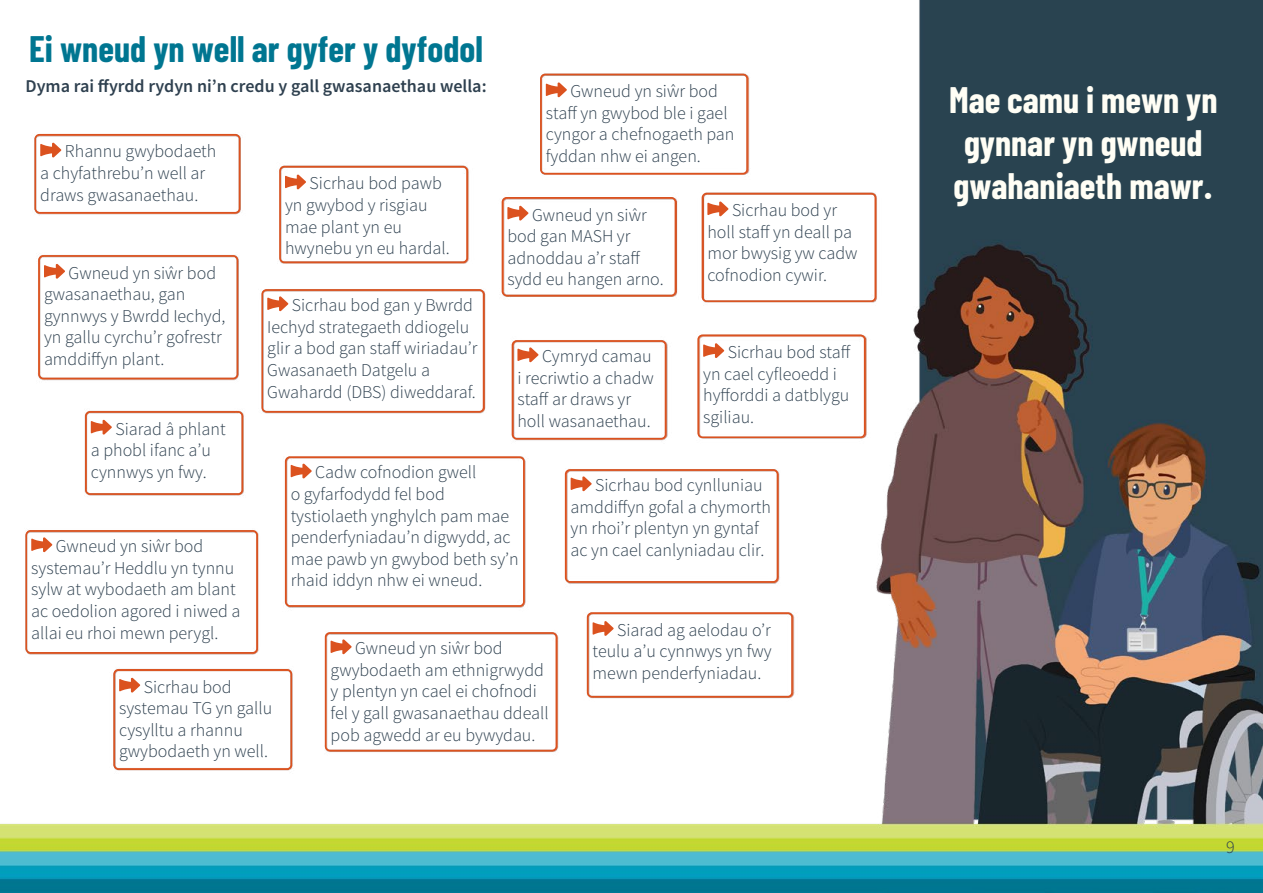
<style>
.page{position:relative;width:1263px;height:893px;background:#fff}
.page>*{position:absolute;margin:0;border:0;box-sizing:border-box;transform-origin:0 0}
.Body_Text{font:700 36px/43.2px "Barlow Condensed";color:#fffef5}
.t1{font:700 36px "Barlow Condensed";color:#007691}
.t2{font:300 18px/21.6px "Source Sans Pro";color:#2e404f}
.t3{font:600 18px "Source Sans Pro";color:#2e404f}
</style>
<div class="page">
<img style="left:0;top:0;width:1263px;height:893px">
<svg style="left:40px;top:142px;width:21px;height:16px"></svg>
<div style="left:35px;top:134px;width:205px;height:79px;border:2px solid #db521f;border-radius:4px"></div>
<svg style="left:44px;top:264px;width:21px;height:15px"></svg>
<div style="left:38px;top:255px;width:200px;height:124px;border:2px solid #db521f;border-radius:4px"></div>
<svg style="left:91px;top:419px;width:21px;height:16px"></svg>
<div style="left:85px;top:411px;width:158px;height:84px;border:2px solid #db521f;border-radius:4px"></div>
<svg style="left:31px;top:537px;width:21px;height:15px"></svg>
<div style="left:25px;top:530px;width:233px;height:123px;border:2px solid #db521f;border-radius:4px"></div>
<svg style="left:285px;top:174px;width:21px;height:16px"></svg>
<div style="left:279px;top:166px;width:189px;height:97px;border:2px solid #db521f;border-radius:4px"></div>
<svg style="left:507px;top:205px;width:21px;height:16px"></svg>
<div style="left:502px;top:197px;width:174px;height:99px;border:2px solid #db521f;border-radius:4px"></div>
<svg style="left:267px;top:296px;width:21px;height:15px"></svg>
<div style="left:261px;top:289px;width:223px;height:123px;border:2px solid #db521f;border-radius:4px"></div>
<svg style="left:291px;top:463px;width:21px;height:16px"></svg>
<div style="left:285px;top:456px;width:239px;height:151px;border:2px solid #db521f;border-radius:4px"></div>
<svg style="left:546px;top:82px;width:21px;height:16px"></svg>
<div style="left:540px;top:74px;width:208px;height:100px;border:2px solid #db521f;border-radius:4px"></div>
<svg style="left:707px;top:201px;width:21px;height:16px"></svg>
<div style="left:702px;top:193px;width:174px;height:109px;border:2px solid #db521f;border-radius:4px"></div>
<svg style="left:703px;top:343px;width:21px;height:15px"></svg>
<div style="left:697px;top:334px;width:168px;height:104px;border:2px solid #db521f;border-radius:4px"></div>
<svg style="left:517px;top:347px;width:22px;height:16px"></svg>
<div style="left:512px;top:340px;width:154px;height:99px;border:2px solid #db521f;border-radius:4px"></div>
<svg style="left:119px;top:677px;width:21px;height:16px"></svg>
<div style="left:113px;top:669px;width:179px;height:101px;border:2px solid #db521f;border-radius:4px"></div>
<svg style="left:571px;top:476px;width:21px;height:15px"></svg>
<div style="left:565px;top:469px;width:213px;height:114px;border:2px solid #db521f;border-radius:4px"></div>
<svg style="left:331px;top:639px;width:21px;height:15px"></svg>
<div style="left:325px;top:632px;width:232px;height:119px;border:2px solid #db521f;border-radius:4px"></div>
<svg style="left:593px;top:621px;width:21px;height:15px"></svg>
<div style="left:587px;top:612px;width:206px;height:85px;border:2px solid #db521f;border-radius:4px"></div>
<p class="t1" style="left:29px;top:26px;width:455px">Ei wneud yn well ar gyfer y dyfodol</p>
<p class="t3" style="left:26px;top:74px;width:463px">Dyma rai ffyrdd rydyn ni’n credu y gall gwasanaethau wella:</p>
<p class="Body_Text" style="left:949px;top:77px;width:270px">Mae camu i mewn yn gynnar yn gwneud gwahaniaeth mawr.</p>
<p class="t2" style="left:546px;top:81px;width:190px;text-indent:25px">Gwneud yn siŵr bod staff yn gwybod ble i gael cyngor a chefnogaeth pan fyddan nhw ei angen.</p>
<p class="t2" style="left:707px;top:200px;width:152px;text-indent:25px">Sicrhau bod yr holl staff yn deall pa mor bwysig yw cadw cofnodion cywir.</p>
<p class="t2" style="left:40px;top:141px;width:178px;text-indent:25px">Rhannu gwybodaeth a chyfathrebu’n well ar draws gwasanaethau.</p>
<p class="t2" style="left:285px;top:173px;width:166px;text-indent:25px">Sicrhau bod pawb yn gwybod y risgiau mae plant yn eu hwynebu yn eu hardal.</p>
<p class="t2" style="left:507px;top:204px;width:158px;text-indent:25px">Gwneud yn siŵr bod gan MASH yr adnoddau a’r staff sydd eu hangen arno.</p>
<p class="t2" style="left:44px;top:262px;width:183px;text-indent:25px">Gwneud yn siŵr bod gwasanaethau, gan gynnwys y Bwrdd Iechyd, yn gallu cyrchu’r gofrestr amddiffyn plant.</p>
<p class="t2" style="left:267px;top:294px;width:212px;text-indent:25px">Sicrhau bod gan y Bwrdd<br>Iechyd strategaeth ddiogelu glir a bod gan staff wiriadau’r<br>Gwasanaeth Datgelu a<br>Gwahardd (DBS) diweddaraf.</p>
<p class="t2" style="left:703px;top:341px;width:149px;text-indent:25px">Sicrhau bod staff yn cael cyfleoedd i hyfforddi a datblygu sgiliau.</p>
<p class="t2" style="left:517px;top:346px;width:138px;text-indent:25px">Cymryd camau i recriwtio a chadw staff ar draws yr holl wasanaethau.</p>
<p class="t2" style="left:91px;top:418px;width:136px;text-indent:25px">Siarad â phlant a phobl ifanc a’u cynnwys yn fwy.</p>
<p class="t2" style="left:291px;top:462px;width:230px;text-indent:25px">Cadw cofnodion gwell<br>o gyfarfodydd fel bod tystiolaeth ynghylch pam mae penderfyniadau’n digwydd, ac mae pawb yn gwybod beth sy’n rhaid iddyn nhw ei wneud.</p>
<p class="t2" style="left:571px;top:474px;width:202px;text-indent:25px">Sicrhau bod cynlluniau amddiffyn gofal a chymorth yn rhoi’r plentyn yn gyntaf ac yn cael canlyniadau clir.</p>
<p class="t2" style="left:31px;top:535px;width:211px;text-indent:25px">Gwneud yn siŵr bod systemau’r Heddlu yn tynnu sylw at wybodaeth am blant ac oedolion agored i niwed a allai eu rhoi mewn perygl.</p>
<p class="t2" style="left:593px;top:619px;width:181px;text-align:justify;text-indent:25px">Siarad ag aelodau o’r teulu a’u cynnwys yn fwy mewn penderfyniadau.</p>
<p class="t2" style="left:331px;top:637px;width:220px;text-indent:25px">Gwneud yn siŵr bod gwybodaeth am ethnigrwydd y plentyn yn cael ei chofnodi fel y gall gwasanaethau ddeall pob agwedd ar eu bywydau.</p>
<p class="t2" style="left:119px;top:676px;width:155px;text-indent:25px">Sicrhau bod systemau TG yn gallu cysylltu a rhannu gwybodaeth yn well.</p>
<p class="t2" style="left:1226px;top:836px;width:10px">9</p>
</div>
